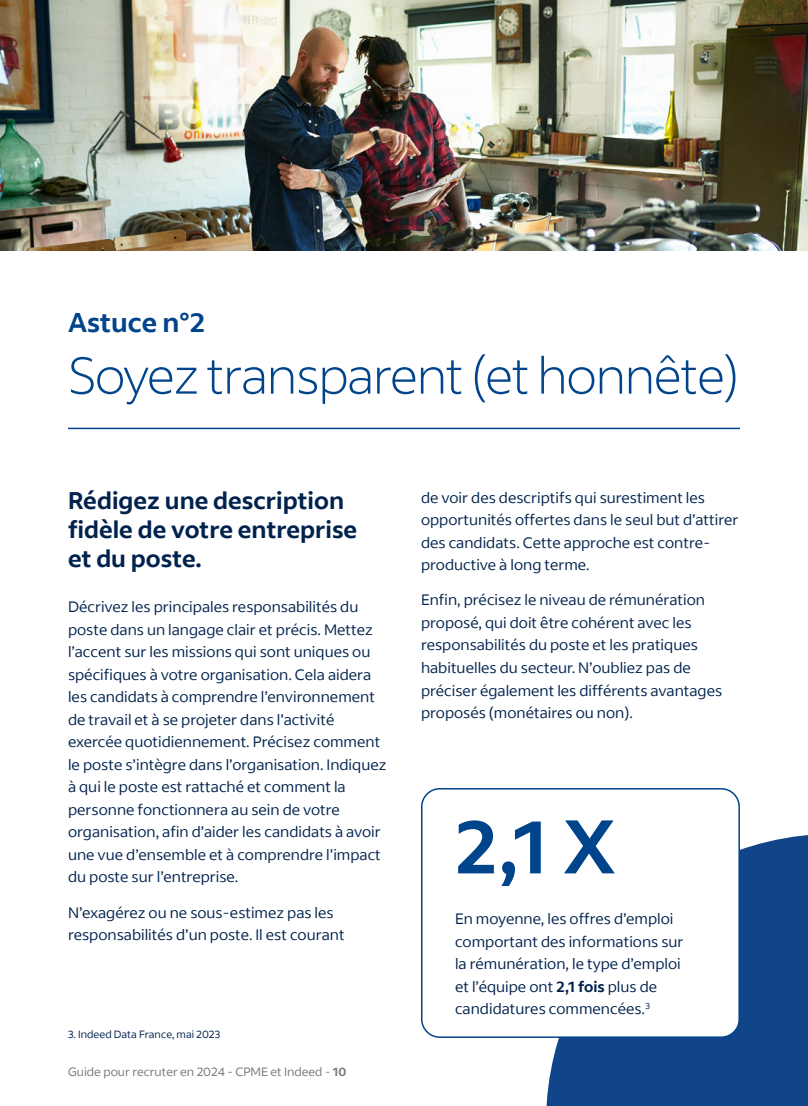
<style>
.page{position:relative;width:808px;height:1106px;background:#fff}
.page>*{position:absolute;margin:0;border:0;box-sizing:border-box;transform-origin:0 0}
.t1{font:700 75px "Indeed Sans";color:#00448c}
.t2{font:300 51px "Indeed Sans";letter-spacing:-.03em;color:#00448c}
.t3{font:700 27px "Indeed Sans";color:#00448c}
.t4{font:700 24px/28.8px "Indeed Sans";color:#00224d}
.t5{font:15px/22.5px "Indeed Sans";color:#00224d}
.t6{font:12px "Indeed Sans";color:#767676}
.t7{font:10.5px "Indeed Sans";color:#00224d}
.s1{font-weight:700}
</style>
<div class="page">
<svg style="left:513px;top:835px;width:295px;height:271px;background:#255593"></svg>
<img style="left:0;top:0;width:808px;height:250px">
<hr style="left:68px;top:427px;width:672px;height:2px;background:#00448c">
<div style="left:422px;top:788px;width:317px;height:249px;background:#fff;border-radius:18px"></div>
<div style="left:421px;top:788px;width:319px;height:249px;border:2px solid #00448c;border-radius:18px"></div>
<h3 class="t3" style="left:68px;top:311px;width:139px">Astuce n°2</h3>
<h2 class="t2" style="left:68px;top:343px;width:673px">Soyez transparent (et honnête)</h2>
<h3 class="t4" style="left:68px;top:488px;width:291px">Rédigez une description fidèle de votre entreprise et du poste.</h3>
<p class="t5" style="left:68px;top:595px;width:320px">Décrivez les principales responsabilités du poste dans un langage clair et précis. Mettez l’accent sur les missions qui sont uniques ou spécifiques à votre organisation. Cela aidera les candidats à comprendre l’environnement de travail et à se projeter dans l’activité exercée quotidiennement. Précisez comment le poste s’intègre dans l’organisation. Indiquez à qui le poste est rattaché et comment la personne fonctionnera au sein de votre organisation, afin d’aider les candidats à avoir une vue d’ensemble et à comprendre l’impact du poste sur l’entreprise.</p>
<p class="t5" style="left:68px;top:900px;width:278px">N’exagérez ou ne sous-estimez pas les responsabilités d’un poste. Il est courant</p>
<p class="t7" style="left:68px;top:1027px;width:154px">3. Indeed Data France, mai 2023</p>
<p class="t6" style="left:68px;top:1067px;width:280px">Guide pour recruter en 2024 - CPME et Indeed - <span class="s1">10</span></p>
<p class="t5" style="left:421px;top:486px;width:319px">de voir des descriptifs qui surestiment les opportunités offertes dans le seul but d’attirer des candidats. Cette approche est contre&shy;productive à long terme.</p>
<p class="t5" style="left:421px;top:588px;width:303px">Enfin, précisez le niveau de rémunération proposé, qui doit être cohérent avec les responsabilités du poste et les pratiques habituelles du secteur. N’oubliez pas de préciser également les différents avantages proposés (monétaires ou non).</p>
<h1 class="t1" style="left:454px;top:815px;width:164px">2,1 X</h1>
<p class="t5" style="left:455px;top:907px;width:230px">En moyenne, les offres d’emploi comportant des informations sur la rémunération, le type d’emploi et l’équipe ont <span class="s1">2,1 fois</span> plus de candidatures commencées.<sup>3</sup></p>
</div>
